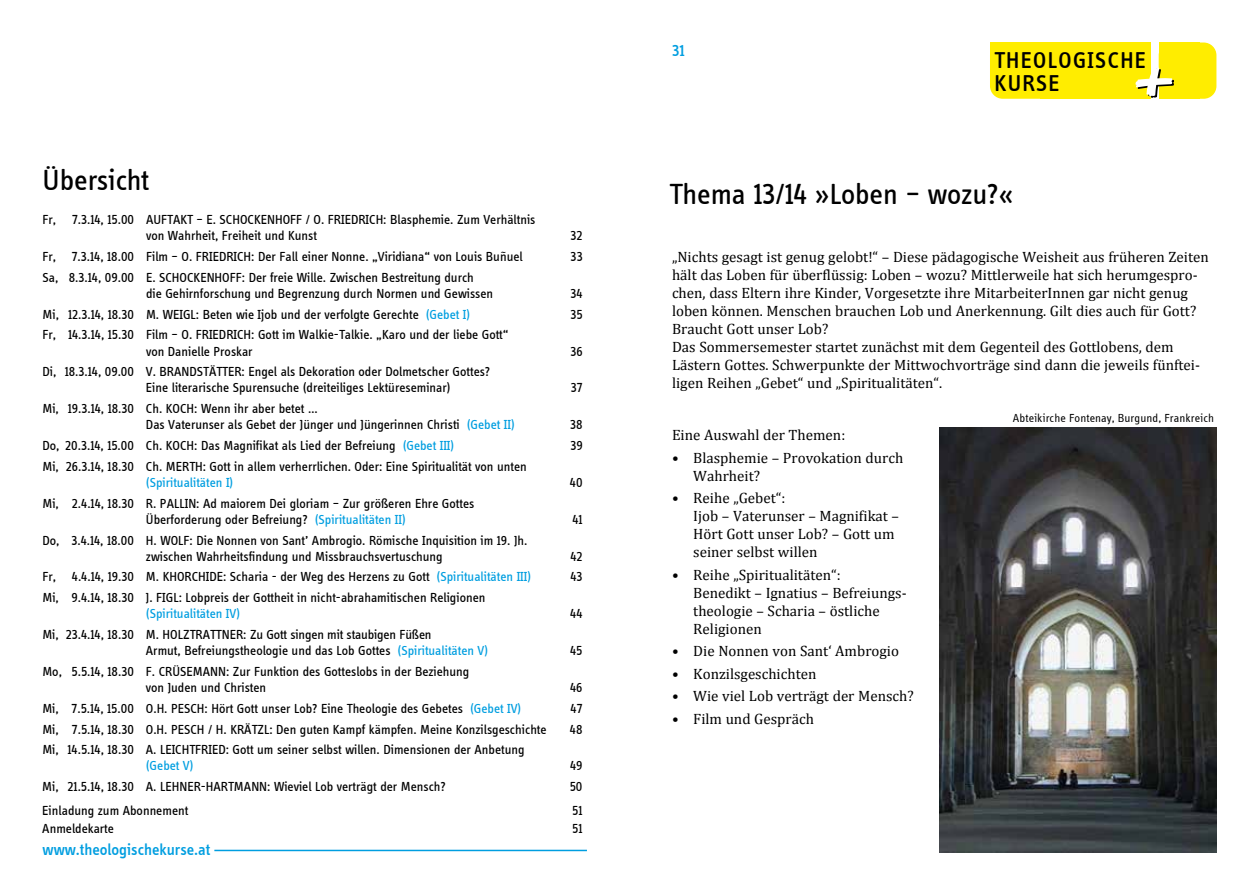
<style>
.page{position:relative;width:1259px;height:893px;background:#fff}
.page>*{position:absolute;margin:0;border:0;box-sizing:border-box;transform-origin:0 0}
.t1{font:30px "Info Disp";color:#000}
.t2{font:500 23.55px/23.5px "Info Disp";letter-spacing:.06em;color:#000}
.t3{font:500 16.5px "Info Disp";color:#009ee0}
.t4{font:15px/18px "Cambria";color:#000}
.t5{font:13.5px/16.2px "Info Disp";color:#000}
.t6{font:13.5px "Info Disp";color:#009ee0}
.t7{font:12px "Info Disp";letter-spacing:.01em;color:#000}
.s1{color:#009ee0}
</style>
<div class="page">
<div style="left:990px;top:43px;width:160px;height:56px;background:#ffed00;border-radius:13px"></div>
<div style="left:1158px;top:43px;width:58px;height:56px;background:#ffed00;border-radius:13px"></div>
<div style="left:1158px;top:43px;width:41px;height:56px;background:#ffed00"></div>
<svg style="left:1135px;top:67px;width:39px;height:31px"></svg>
<hr style="left:214px;top:850px;width:373px;height:1px;background:#009ee0">
<img style="left:940px;top:427px;width:276px;height:426px">
<h1 class="t1" style="left:43px;top:162px;width:108px">Übersicht</h1>
<p class="t5" style="left:43px;top:211px;width:126px">Fr, 7.3.14, 15.00 Auftakt</p>
<p class="t5" style="left:146px;top:211px;width:391px;text-indent:50px">– E. SCHOCKENHOFF / O. FRIEDRICH: Blasphemie. Zum Verhältnis von Wahrheit, Freiheit und Kunst</p>
<p class="t5" style="left:570px;top:227px;width:14px">32</p>
<p class="t5" style="left:43px;top:248px;width:482px">Fr, 7.3.14, 18.00 Film – O. FRIEDRICH: Der Fall einer Nonne. „Viridiana“ von Louis Buñuel</p>
<p class="t5" style="left:570px;top:248px;width:14px">33</p>
<p class="t5" style="left:146px;top:269px;width:349px;text-indent:-103px">Sa, 8.3.14, 09.00 E. SCHOCKENHOFF: Der freie Wille. Zwischen Bestreitung durch<br>die Gehirnforschung und Begrenzung durch Normen und Gewissen</p>
<p class="t5" style="left:570px;top:285px;width:14px">34</p>
<p class="t5" style="left:42px;top:306px;width:429px">Mi, 12.3.14, 18.30 M. WEIGL: Beten wie Ijob und der verfolgte Gerechte <span class="s1">(Gebet I)</span></p>
<p class="t5" style="left:570px;top:306px;width:14px">35</p>
<p class="t5" style="left:146px;top:326px;width:364px;text-indent:-103px">Fr, 14.3.14, 15.30 Film – O. FRIEDRICH: Gott im Walkie-Talkie. „Karo und der liebe Gott“ von Danielle Proskar</p>
<p class="t5" style="left:570px;top:342px;width:14px">36</p>
<p class="t5" style="left:146px;top:363px;width:346px;text-indent:-103px">Di, 18.3.14, 09.00 V. BRANDSTÄTTER: Engel als Dekoration oder Dolmetscher Gottes?<br>Eine literarische Spurensuche (dreiteiliges Lektüreseminar)</p>
<p class="t5" style="left:146px;top:400px;width:370px;text-indent:-103px">Mi, 19.3.14, 18.30 Ch. KOCH: Wenn ihr aber betet …<br>Das Vaterunser als Gebet der Jünger und Jüngerinnen Christi <span class="s1">(Gebet II)</span></p>
<p class="t5" style="left:571px;top:379px;width:13px">37</p>
<p class="t5" style="left:570px;top:416px;width:14px">38</p>
<p class="t5" style="left:42px;top:437px;width:413px">Do, 20.3.14, 15.00 Ch. KOCH: Das Magnifikat als Lied der Befreiung <span class="s1">(Gebet III)</span></p>
<p class="t5" style="left:570px;top:437px;width:14px">39</p>
<p class="t5" style="left:42px;top:458px;width:486px">Mi, 26.3.14, 18.30 Ch. MERTH: Gott in allem verherrlichen. Oder: Eine Spiritualität von unten</p>
<p class="t6" style="left:146px;top:474px;width:89px">(Spiritualitäten I)</p>
<p class="t5" style="left:570px;top:474px;width:14px">40</p>
<p class="t5" style="left:146px;top:495px;width:330px;text-indent:-103px">Mi, 2.4.14, 18.30 R. PALLIN: Ad maiorem Dei gloriam – Zur größeren Ehre Gottes<br>Überforderung oder Befreiung? <span class="s1">(Spiritualitäten II)</span></p>
<p class="t5" style="left:572px;top:511px;width:12px">41</p>
<p class="t5" style="left:146px;top:531px;width:383px;text-indent:-103px">Do, 3.4.14, 18.00 H. WOLF: Die Nonnen von Sant’ Ambrogio. Römische Inquisition im 19. Jh. zwischen Wahrheitsfindung und Missbrauchsvertuschung</p>
<p class="t5" style="left:570px;top:548px;width:14px">42</p>
<p class="t5" style="left:42px;top:568px;width:490px">Fr, 4.4.14, 19.30 M. KHORCHIDE: Scharia - der Weg des Herzens zu Gott <span class="s1">(Spiritualitäten III)</span></p>
<p class="t5" style="left:570px;top:568px;width:14px">43</p>
<p class="t5" style="left:42px;top:589px;width:444px">Mi, 9.4.14, 18.30 J. FIGL: Lobpreis der Gottheit in nicht-abrahamitischen Religionen</p>
<p class="t6" style="left:146px;top:606px;width:96px">(Spiritualitäten IV)</p>
<p class="t5" style="left:570px;top:605px;width:14px">44</p>
<p class="t5" style="left:146px;top:626px;width:344px;text-indent:-104px">Mi, 23.4.14, 18.30 M. HOLZTRATTNER: Zu Gott singen mit staubigen Füßen<br>Armut, Befreiungstheologie und das Lob Gottes <span class="s1">(Spiritualitäten V)</span></p>
<p class="t5" style="left:570px;top:642px;width:14px">45</p>
<p class="t5" style="left:146px;top:663px;width:325px;text-indent:-103px">Mo, 5.5.14, 18.30 F. CRÜSEMANN: Zur Funktion des Gotteslobs in der Beziehung von Juden und Christen</p>
<p class="t5" style="left:570px;top:679px;width:14px">46</p>
<p class="t5" style="left:42px;top:700px;width:480px">Mi, 7.5.14, 15.00 O.H. PESCH: Hört Gott unser Lob? Eine Theologie des Gebetes <span class="s1">(Gebet IV)</span></p>
<p class="t5" style="left:570px;top:700px;width:13px">47</p>
<p class="t5" style="left:42px;top:720px;width:506px">Mi, 7.5.14, 18.30 O.H. PESCH / H. KRÄTZL: Den guten Kampf kämpfen. Meine Konzilsgeschichte</p>
<p class="t5" style="left:570px;top:720px;width:14px">48</p>
<p class="t5" style="left:42px;top:741px;width:484px">Mi, 14.5.14, 18.30 A. LEICHTFRIED: Gott um seiner selbst willen. Dimensionen der Anbetung</p>
<p class="t6" style="left:146px;top:758px;width:49px">(Gebet V)</p>
<p class="t5" style="left:570px;top:757px;width:14px">49</p>
<p class="t5" style="left:42px;top:778px;width:405px">Mi, 21.5.14, 18.30 A. LEHNER- HARTMANN: Wieviel Lob verträgt der Mensch?</p>
<p class="t5" style="left:570px;top:778px;width:14px">50</p>
<p class="t5" style="left:42px;top:802px;width:147px">Einladung zum Abonnement</p>
<p class="t5" style="left:572px;top:802px;width:12px">51</p>
<p class="t5" style="left:42px;top:820px;width:73px">Anmeldekarte</p>
<p class="t5" style="left:572px;top:820px;width:12px">51</p>
<p class="t3" style="left:43px;top:840px;width:169px">www.theologischekurse.at</p>
<p class="t3" style="left:672px;top:41px;width:14px">31</p>
<h2 class="t2" style="left:994px;top:48px;width:153px">Theologische<br>Kurse</h2>
<h1 class="t1" style="left:669px;top:176px;width:345px">Thema 13/14 »Loben – wozu?«</h1>
<p class="t4" style="left:672px;top:247px;width:538px">„Nichts gesagt ist genug gelobt!“ – Diese pädagogische Weisheit aus früheren Zeiten hält das Loben für überflüssig: Loben – wozu? Mittlerweile hat sich herumgespro&shy;chen, dass Eltern ihre Kinder, Vorgesetzte ihre MitarbeiterInnen gar nicht genug loben können. Menschen brauchen Lob und Anerkennung. Gilt dies auch für Gott?<br>Braucht Gott unser Lob?<br>Das Sommersemester startet zunächst mit dem Gegenteil des Gottlobens, dem Lästern Gottes. Schwerpunkte der Mittwochvorträge sind dann die jeweils fünftei&shy;ligen Reihen „Gebet“ und „Spiritualitäten“.</p>
<p class="t4" style="left:672px;top:426px;width:175px">Eine Auswahl der Themen:</p>
<p class="t4" style="left:693px;top:448px;width:211px;text-indent:-21px">• Blasphemie – Provokation durch<br>Wahrheit?</p>
<p class="t4" style="left:693px;top:489px;width:207px;text-indent:-21px">• Reihe „Gebet“:<br>Ijob – Vaterunser – Magnifikat –<br>Hört Gott unser Lob? – Gott um seiner selbst willen</p>
<p class="t4" style="left:693px;top:565px;width:213px;text-indent:-21px">• Reihe „Spiritualitäten“:<br>Benedikt – Ignatius – Befreiungs&shy;theologie – Scharia – östliche<br>Religionen</p>
<p class="t4" style="left:672px;top:642px;width:228px">• Die Nonnen von Sant‘ Ambrogio</p>
<p class="t4" style="left:672px;top:664px;width:146px">• Konzilsgeschichten</p>
<p class="t4" style="left:672px;top:687px;width:243px">• Wie viel Lob verträgt der Mensch?</p>
<p class="t4" style="left:672px;top:709px;width:143px">• Film und Gespräch</p>
<p class="t7" style="left:1013px;top:412px;width:203px">Abteikirche Fontenay, Burgund, Frankreich</p>
</div>
